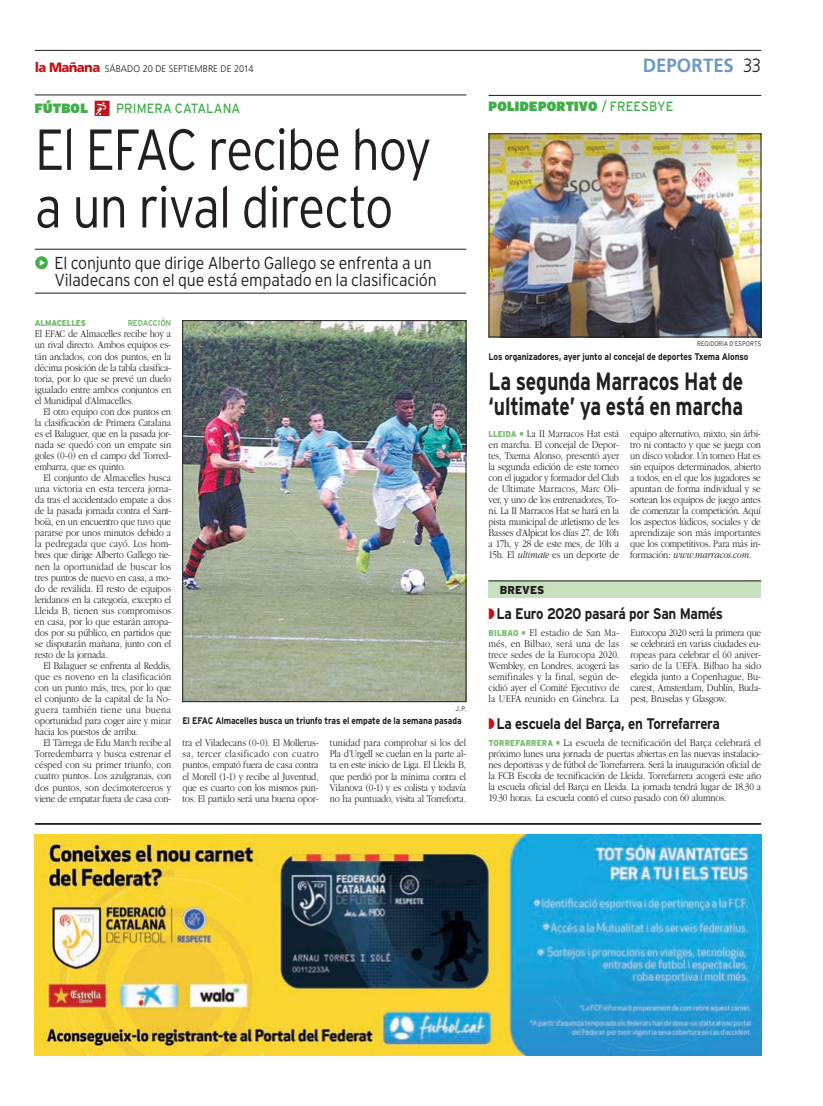
<style>
.page{position:relative;width:823px;height:1106px;background:#fff}
.page>*{position:absolute;margin:0;border:0;box-sizing:border-box;transform-origin:0 0}
.t1{font:300 57.6px/57.6px "Cat";letter-spacing:-.03em;color:#231f20;scale:.87 1}
.t2{font:700 25px/25px "Cat";letter-spacing:-.01em;color:#231f20;scale:.78 1}
.t3{font:700 19.2px "Frutiger";color:#6b99c3}
.t4{font:300 17.3px/17.3px "Cat";letter-spacing:-.01em;color:#231f20;text-align:right;scale:.92 1}
.t5{font:700 15.4px "Cat";letter-spacing:-.025em;color:#231f20;scale:.87 1}
.t6{font:900 13.4px "Cat Ultra";letter-spacing:.02em;color:#40ae49;scale:.92 1}
.t7{font:13.4px "Cat";color:#40ae49;scale:.92 1}
.t8{font:900 11.5px "Cat";color:#231f20;scale:.92 1}
.t9{font:300 10.6px/11px "Garamond";letter-spacing:-.015em;color:#231f20;text-align:justify;scale:.87 1}
.t10{font:300 10.6px "Garamond";letter-spacing:.005em;color:#231f20;scale:.87 1}
.t11{font:300 10.6px "Garamond";letter-spacing:.01em;color:#231f20;scale:.87 1}
.t12{font:300 10.6px "Garamond";letter-spacing:.04em;color:#231f20;scale:.87 1}
.t13{font:700 9.6px "Cat";letter-spacing:-.02em;color:#231f20;scale:.87 1}
.t14{font:300 9.6px "Frutiger";color:#231f20}
.t15{font:900 8.6px "Cat";letter-spacing:-.015em;color:#76bd6f;scale:.87 1}
.t16{font:700 8.6px "Cat";letter-spacing:-.02em;color:#76bd6f;scale:.87 1}
.t17{font:300 6.7px "Cat";letter-spacing:.025em;color:#231f20;scale:.87 1}
.s1{font-weight:900;font-size:13.4px;color:#c4121a}
.s2{font-weight:300;color:#231f20}
.s3{font-family:"Combi Numerals";font-weight:700;color:#40ae49}
.s4{font-family:"Cat";font-weight:400}
.s5{font-family:"Cat";font-weight:900;font-size:8.6px;color:#76bd6f}
.s6{font-style:italic}
.s7{color:#c4121a}
</style>
<div class="page">
<hr style="left:35px;top:249px;width:431px;height:1px;background:#231f20">
<hr style="left:35px;top:293px;width:431px;height:1px;background:#231f20">
<hr style="left:35px;top:94px;width:431px;height:1px;background:#231f20">
<svg style="left:95px;top:101px;width:14px;height:15px"></svg>
<hr style="left:35px;top:50px;width:725px;height:1px;background:#231f20">
<hr style="left:35px;top:823px;width:725px;height:1px;background:#231f20">
<hr style="left:35px;top:824px;width:725px;height:1px;background:#231f20">
<img style="left:184px;top:322px;width:280px;height:378px">
<div style="left:182px;top:320px;width:284px;height:382px;border:1px solid #231f20"></div>
<hr style="left:488px;top:95px;width:272px;height:1px;background:#231f20">
<img style="left:488px;top:133px;width:272px;height:202px">
<div style="left:488px;top:134px;width:272px;height:203px;border:1px solid #231f20"></div>
<div style="left:488px;top:580px;width:272px;height:17px;background:#c7e0bf"></div>
<hr style="left:488px;top:580px;width:272px;height:1px;background:#231f20">
<img style="left:35px;top:834px;width:725px;height:221px">
<p class="t14" style="left:35px;top:65px;width:220px"><span class="s1">la Mañana</span> SÁBADO 20 DE SEPTIEMBRE DE 2014</p>
<p class="t3" style="left:642px;top:58px;width:120px">DEPORTES <span class="s2">33</span></p>
<p class="t6" style="left:35px;top:104px;width:59px">FÚTBOL</p>
<p class="t7" style="left:116px;top:103px;width:136px">PRIMERA CATALANA</p>
<p class="t1" style="left:35px;top:121px;width:457px">El EFAC recibe hoy a un rival directo</p>
<p class="t4" style="left:35px;top:254px;width:438px"><span class="s3">]</span> El conjunto que dirige Alberto Gallego se enfrenta a un<br>Viladecans con el que está empatado en la clasificación</p>
<p class="t15" style="left:35px;top:320px;width:60px">ALMACELLES</p>
<p class="t16" style="left:128px;top:320px;width:52px">REDACCIÓN</p>
<p class="t9" style="left:35px;top:329px;width:158px">El EFAC de Almacelles recibe hoy a</p>
<p class="t9" style="left:35px;top:340px;width:158px">un rival directo. Ambos equipos es-</p>
<p class="t9" style="left:35px;top:351px;width:158px">tán anclados, con dos puntos, en la</p>
<p class="t9" style="left:35px;top:362px;width:158px">décima posición de la tabla clasifica-</p>
<p class="t9" style="left:35px;top:373px;width:158px">toria, por lo que se prevé un duelo</p>
<p class="t9" style="left:35px;top:384px;width:158px">igualado entre ambos conjuntos en</p>
<p class="t9" style="left:35px;top:396px;width:115px">el Munidipal d’Almacelles.</p>
<p class="t9" style="left:43px;top:407px;width:148px">El otro equipo con dos puntos en</p>
<p class="t9" style="left:35px;top:418px;width:158px">la clasificación de Primera Catalana</p>
<p class="t9" style="left:35px;top:429px;width:158px">es el Balaguer, que en la pasada jor-</p>
<p class="t9" style="left:35px;top:440px;width:158px">nada se quedó con un empate sin</p>
<p class="t9" style="left:35px;top:451px;width:158px">goles (0-0) en el campo del Torred-</p>
<p class="t9" style="left:35px;top:462px;width:105px">embarra, que es quinto.</p>
<p class="t9" style="left:43px;top:473px;width:148px">El conjunto de Almacelles busca</p>
<p class="t10" style="left:35px;top:484px;width:158px">una victoria en esta tercera jorna-</p>
<p class="t9" style="left:35px;top:495px;width:158px">da tras el accidentado empate a dos</p>
<p class="t9" style="left:35px;top:506px;width:158px">de la pasada jornada contra el Sant-</p>
<p class="t9" style="left:35px;top:517px;width:158px">boià, en un encuentro que tuvo que</p>
<p class="t9" style="left:35px;top:528px;width:158px">pararse por unos minutos debido a</p>
<p class="t11" style="left:35px;top:540px;width:158px">la pedregada que cayó. Los hom-</p>
<p class="t9" style="left:35px;top:550px;width:158px">bres que dirige Alberto Gallego tie-</p>
<p class="t11" style="left:35px;top:562px;width:158px">nen la oportunidad de buscar los</p>
<p class="t9" style="left:35px;top:572px;width:158px">tres puntos de nuevo en casa, a mo-</p>
<p class="t9" style="left:35px;top:583px;width:158px">do de reválida. El resto de equipos</p>
<p class="t9" style="left:35px;top:594px;width:158px">leridanos en la categoría, excepto el</p>
<p class="t10" style="left:35px;top:606px;width:158px">Lleida B, tienen sus compromisos</p>
<p class="t9" style="left:35px;top:616px;width:158px">en casa, por lo que estarán arropa-</p>
<p class="t9" style="left:35px;top:628px;width:158px">dos por su público, en partidos que</p>
<p class="t9" style="left:35px;top:639px;width:158px">se disputarán mañana, junto con el</p>
<p class="t9" style="left:35px;top:650px;width:85px">resto de la jornada.</p>
<p class="t9" style="left:43px;top:661px;width:148px">El Balaguer se enfrenta al Reddis,</p>
<p class="t11" style="left:35px;top:672px;width:158px">que es noveno en la clasificación</p>
<p class="t9" style="left:35px;top:683px;width:158px">con un punto más, tres, por lo que</p>
<p class="t9" style="left:35px;top:694px;width:158px">el conjunto de la capital de la No-</p>
<p class="t12" style="left:35px;top:705px;width:158px">guera también tiene una buena</p>
<p class="t9" style="left:35px;top:716px;width:158px">oportunidad para coger aire y mirar</p>
<p class="t9" style="left:35px;top:727px;width:120px">hacia los puestos de arriba.</p>
<p class="t9" style="left:43px;top:738px;width:148px">El Tàrrega de Edu March recibe al</p>
<p class="t9" style="left:35px;top:749px;width:158px">Torredembarra y busca estrenar el</p>
<p class="t9" style="left:35px;top:760px;width:158px">césped con su primer triunfo, con</p>
<p class="t9" style="left:35px;top:771px;width:158px">cuatro puntos. Los azulgranas, con</p>
<p class="t10" style="left:35px;top:783px;width:158px">dos puntos, son decimoterceros y</p>
<p class="t9" style="left:35px;top:793px;width:158px">viene de empatar fuera de casa con-</p>
<p class="t17" style="left:455px;top:704px;width:14px">J. P.</p>
<p class="t13" style="left:182px;top:717px;width:322px">El EFAC Almacelles busca un triunfo tras el empate de la semana pasada</p>
<p class="t9" style="left:182px;top:738px;width:158px">tra el Viladecans (0-0). El Mollerus&shy;sa, tercer clasificado con cuatro puntos, empató fuera de casa contra el Morell (1-1) y recibe al Juventud, que es cuarto con los mismos pun&shy;tos. El partido será una buena opor-</p>
<p class="t9" style="left:330px;top:738px;width:158px">tunidad para comprobar si los del Pla d’Urgell se cuelan en la parte al&shy;ta en este inicio de Liga. El Lleida B, que perdió por la mínima contra el Vilanova (0-1) y es colista y todavía no ha puntuado, visita al Torreforta.</p>
<p class="t6" style="left:488px;top:101px;width:202px">POLIDEPORTIVO <span class="s4">/ FREESBYE</span></p>
<p class="t17" style="left:696px;top:340px;width:75px">REGIDORIA D’ESPORTS</p>
<p class="t13" style="left:488px;top:352px;width:300px">Los organizadores, ayer junto al concejal de deportes Txema Alonso</p>
<p class="t2" style="left:488px;top:370px;width:328px">La segunda Marracos Hat de ‘ultimate’ ya está en marcha</p>
<p class="t9" style="left:488px;top:429px;width:151px"><span class="s5">LLEIDA •</span> La II Marracos Hat está en marcha. El concejal de Depor&shy;tes, Txema Alonso, presentó ayer la segunda edición de este torneo con el jugador y formador del Club de Ultimate Marracos, Marc Oli&shy;ver, y uno de los entrenadores, To&shy;ni. La II Marracos Hat se hará en la pista municipal de atletismo de les Basses d’Alpicat los días 27, de 10h a 17h, y 28 de este mes, de 10h a 15h. El <span class="s6">ultimate</span> es un deporte de</p>
<p class="t9" style="left:630px;top:429px;width:151px">equipo alternativo, mixto, sin árbi&shy;tro ni contacto y que se juega con un disco volador. Un torneo Hat es sin equipos determinados, abierto a todos, en el que los jugadores se apuntan de forma individual y se sortean los equipos de juego antes de comenzar la competición. Aquí los aspectos lúdicos, sociales y de aprendizaje son más importantes que los competitivos. Para más in&shy;formación: <span class="s6">www.marracos.com</span>.</p>
<p class="t8" style="left:499px;top:585px;width:50px">BREVES</p>
<p class="t5" style="left:488px;top:607px;width:271px"><span class="s7">◗</span> La Euro 2020 pasará por San Mamés</p>
<p class="t9" style="left:488px;top:627px;width:152px"><span class="s5">BILBAO •</span> El estadio de San Ma&shy;més, en Bilbao, será una de las trece sedes de la Eurocopa 2020.<br>Wembley, en Londres, acogerá las semifinales y la final, según de&shy;cidió ayer el Comité Ejecutivo de la UEFA reunido en Ginebra. La</p>
<p class="t9" style="left:630px;top:627px;width:152px">Eurocopa 2020 será la primera que se celebrará en varias ciudades eu&shy;ropeas para celebrar el 60 aniver&shy;sario de la UEFA. Bilbao ha sido elegida junto a Copenhague, Bu&shy;carest, Amsterdam, Dublín, Buda&shy;pest, Bruselas y Glasgow.</p>
<p class="t5" style="left:488px;top:718px;width:267px"><span class="s7">◗</span> La escuela del Barça, en Torrefarrera</p>
<p class="t9" style="left:488px;top:738px;width:315px"><span class="s5">TORREFARRERA •</span> La escuela de tecnificación del Barça celebrará el próximo lunes una jornada de puertas abiertas en las nuevas instalacio&shy;nes deportivas y de fútbol de Torrefarrera. Será la inauguración oficial de la FCB Escola de tecnificación de Lleida. Torrefarrera acogerá este año la escuela oficial del Barça en Lleida. La jornada tendrá lugar de 18.30 a 19.30 horas. La escuela contó el curso pasado con 60 alumnos.</p>
</div>
